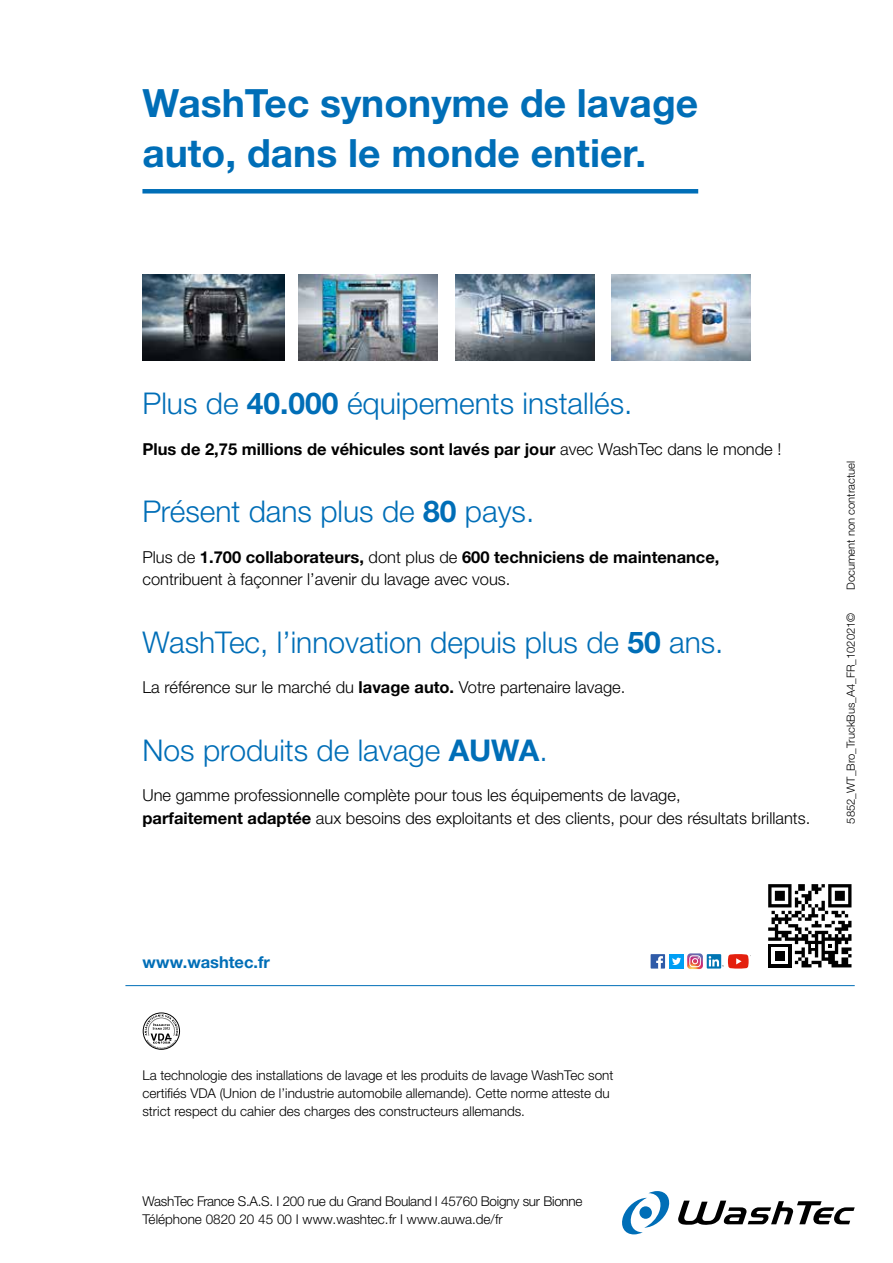
<style>
.page{position:relative;width:893px;height:1263px;background:#fff}
.page>*{position:absolute;margin:0;border:0;box-sizing:border-box;transform-origin:0 0}
.t1{font:700 39px/49.5px "Helvetica Neue LTW1 G";color:#006eb7}
.t2{font:300 30px "Helvetica Neue LTW1 G";color:#006eb7}
.t3{font:300 16.5px/22.5px "Helvetica Neue LTW1 G";color:#000}
.t4{font:700 16.5px "Helvetica Neue LTW1 G";color:#000}
.t5{font:700 16.5px "Helvetica Neue LTW1 G";color:#006eb7}
.t6{font:300 13.5px/18px "Helvetica Neue LTW1 G";color:#000}
.t7{font:300 13.5px/18px "Helvetica Neue LTW1 G";letter-spacing:-.02em;color:#000}
.t8{font:300 11.25px "Helvetica Neue LTW1 G";color:#000}
.s1{font-weight:700}
.s2{font-weight:300}
</style>
<div class="page">
<img style="left:142px;top:274px;width:143px;height:86px">
<svg style="left:622px;top:1191px;width:233px;height:43px"></svg>
<img style="left:455px;top:275px;width:139px;height:85px">
<div style="left:142px;top:189px;width:556px;height:5px;background:#006eb7"></div>
<div style="left:143px;top:1013px;width:37px;height:36px;border:1px solid #000;border-radius:50%"></div>
<svg style="left:145px;top:1014px;width:33px;height:35px"></svg>
<hr style="left:125px;top:985px;width:730px;height:1px;background:#006eb7">
<svg style="left:768px;top:884px;width:83px;height:83px"></svg>
<img style="left:611px;top:275px;width:139px;height:85px">
<img style="left:299px;top:275px;width:139px;height:85px">
<svg style="left:651px;top:954px;width:14px;height:14px"></svg>
<svg style="left:687px;top:953px;width:16px;height:16px"></svg>
<div style="left:669px;top:954px;width:15px;height:14px;background:#009ff5"></div>
<svg style="left:672px;top:958px;width:9px;height:7px"></svg>
<svg style="left:707px;top:954px;width:14px;height:14px"></svg>
<svg style="left:709px;top:954px;width:40px;height:14px"></svg>
<h1 class="t1" style="left:142px;top:78px;width:557px">WashTec synonyme de lavage auto, dans le monde entier.</h1>
<h2 class="t2" style="left:142px;top:385px;width:492px">Plus de <span class="s1">40.000</span> équipements installés.</h2>
<p class="t4" style="left:142px;top:438px;width:640px">Plus de 2,75 millions de véhicules sont lavés par jour <span class="s2">avec WashTec dans le monde !</span></p>
<h2 class="t2" style="left:142px;top:493px;width:393px">Présent dans plus de <span class="s1">80</span> pays.</h2>
<p class="t3" style="left:142px;top:545px;width:579px">Plus de <span class="s1">1.700 collaborateurs,</span> dont plus de <span class="s1">600 techniciens de maintenance, </span>contribuent à façonner l’avenir du lavage avec vous.</p>
<h2 class="t2" style="left:142px;top:623px;width:583px">WashTec, l’innovation depuis plus de <span class="s1">50</span> ans.</h2>
<p class="t3" style="left:142px;top:676px;width:484px">La référence sur le marché du <span class="s1">lavage auto.</span> Votre partenaire lavage.</p>
<h2 class="t2" style="left:142px;top:731px;width:407px">Nos produits de lavage <span class="s1">AUWA</span>.</h2>
<p class="t3" style="left:142px;top:784px;width:669px">Une gamme professionnelle complète pour tous les équipements de lavage,<br><span class="s1">parfaitement adaptée</span> aux besoins des exploitants et des clients, pour des résultats brillants.</p>
<p class="t8" style="left:844px;top:590px;width:130px;rotate:-90deg">Document non contractuel</p>
<p class="t8" style="left:844px;top:824px;width:212px;rotate:-90deg">5852_WT_Bro_TruckBus_A4_FR_102021©</p>
<p class="t5" style="left:142px;top:951px;width:129px">www.washtec.fr</p>
<p class="t6" style="left:142px;top:1066px;width:472px">La technologie des installations de lavage et les produits de lavage WashTec sont certifiés VDA (Union de l’industrie automobile allemande). Cette norme atteste du strict respect du cahier des charges des constructeurs allemands.</p>
<p class="t7" style="left:142px;top:1192px;width:442px">WashTec France S.A.S. I 200 rue du Grand Bouland I 45760 Boigny sur Bionne<br>Téléphone 0820 20 45 00 I www.washtec.fr I www.auwa.de/fr</p>
</div>
